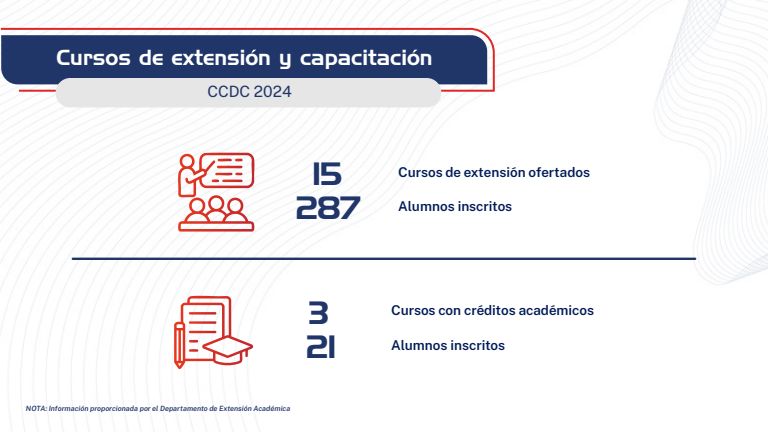
<style>
.page{position:relative;width:768px;height:432px;background:#fff}
.page>*{position:absolute;margin:0;border:0;box-sizing:border-box;transform-origin:0 0}
.t1{font:31.2px "Handel Gothic BT";color:#203568}
.t2{font:21.2px "Handel Gothic";color:#fff}
.t3{font:100 15.6px "Public Sans";color:#203568}
.t4{font:600 13.6px "Public Sans";color:#001b56}
.t5{font:italic 600 7.2px "Public Sans";color:#203568}
</style>
<div class="page">
<img style="left:0;top:0;width:768px;height:432px">
<svg style="left:0;top:27px;width:496px;height:66px;background:#4c547c"></svg>
<div style="left:56px;top:78px;width:385px;height:29px;background:#e6e6e6;border-radius:15px"></div>
<svg style="left:251px;top:50px;width:5px;height:3px"></svg>
<svg style="left:413px;top:50px;width:5px;height:3px"></svg>
<svg style="left:174px;top:296px;width:79px;height:74px"></svg>
<svg style="left:178px;top:151px;width:77px;height:81px"></svg>
<hr style="left:73px;top:258px;width:622px;height:2px;background:#203568">
<h2 class="t2" style="left:56px;top:48px;width:378px">Cursos de extension y capacitacion</h2>
<p class="t3" style="left:207px;top:80px;width:86px">CCDC 2024</p>
<h1 class="t1" style="left:312px;top:155px;width:31px">15</h1>
<p class="t4" style="left:398px;top:161px;width:193px">Cursos de extensión ofertados</p>
<h1 class="t1" style="left:296px;top:189px;width:66px">287</h1>
<p class="t4" style="left:398px;top:196px;width:116px">Alumnos inscritos</p>
<h1 class="t1" style="left:309px;top:293px;width:21px">3</h1>
<p class="t4" style="left:391px;top:300px;width:204px">Cursos con créditos académicos</p>
<h1 class="t1" style="left:306px;top:328px;width:31px">21</h1>
<p class="t4" style="left:391px;top:334px;width:116px">Alumnos inscritos</p>
<p class="t5" style="left:26px;top:403px;width:266px">NOTA: Información proporcionada por el Departamento de Extensión Académica</p>
</div>
